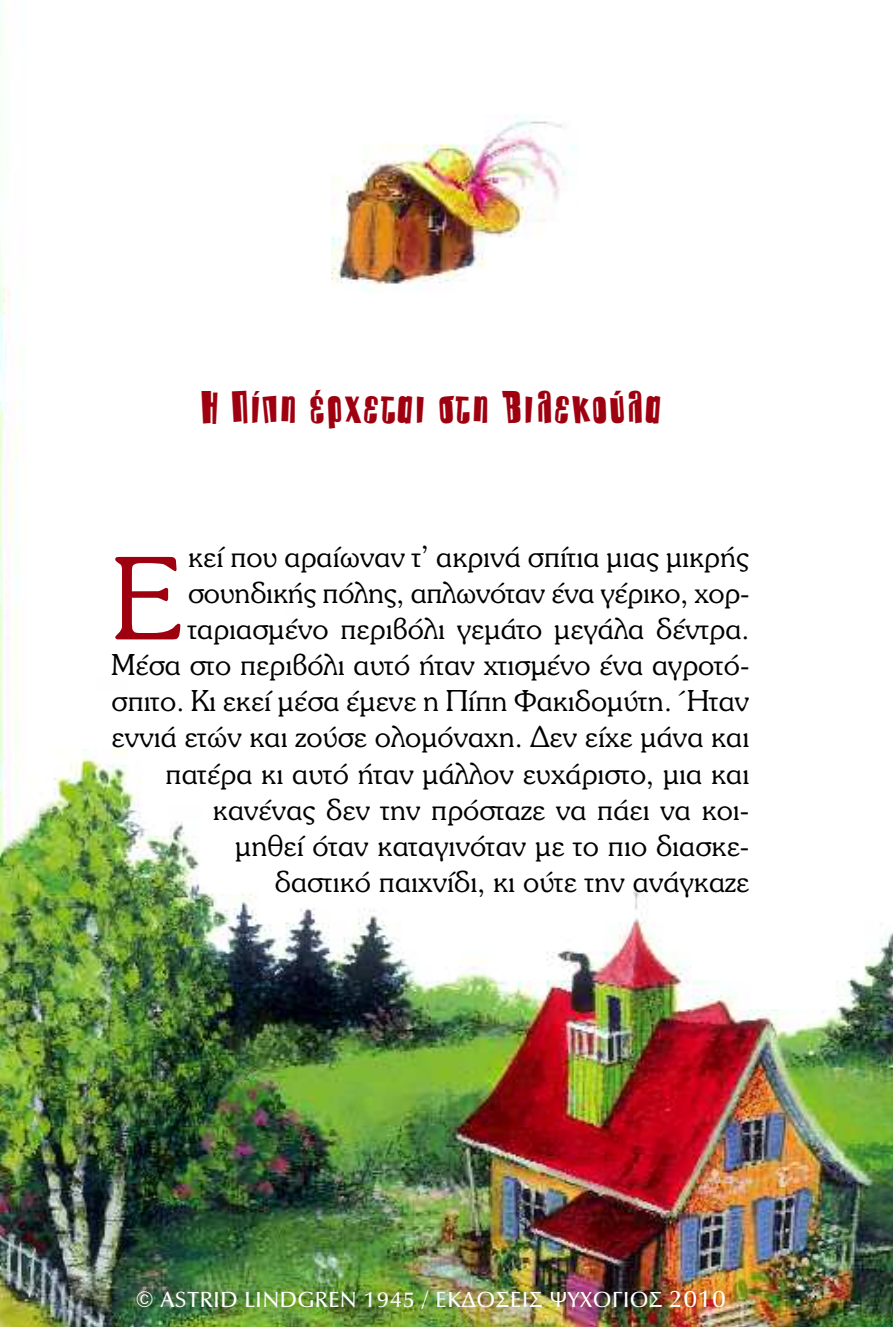
<style>
.page{position:relative;width:893px;height:1327px;background:#fff}
.page>*{position:absolute;margin:0;border:0;box-sizing:border-box;transform-origin:0 0}
.t1{font:300 123.75px "UB Souvenir";color:#9f0010}
.t2{font:42.75px "PF Offbeat Funky";letter-spacing:.035em;color:#9f0010;scale:1.1 1}
.t3{font:300 31.5px/36px "UB Souvenir";color:#000;text-align:right}
.t4{font:22.5px "UB Optima";letter-spacing:.04em;color:#fff}
.s1{font-size:24.75px}
</style>
<div class="page">
<img style="left:0;top:256px;width:893px;height:1071px">
<div style="left:112px;top:102px;width:637px;height:247px;background:#fff"></div>
<img style="left:331px;top:116px;width:245px;height:174px">
<h2 class="t2" style="left:200px;top:385px;width:421px">Η Πίπη έρχεται στη Βιλεκούλα</h2>
<p class="t3" style="left:112px;top:539px;width:639px">κεί που αραίωναν τ’ ακρινά σπίτια µιας µικρής σουηδικής πόλης, απλωνόταν ένα γέρικο, χορ&shy;ταριασµένο περιβόλι γεµάτο µεγάλα δέντρα.<br>Μέσα στο περιβόλι αυτό ήταν χτισµένο ένα αγροτό&shy;σπιτο. Κι εκεί µέσα έµενε η Πίπη Φακιδοµύτη. Ήταν εννιά ετών και ζούσε ολοµόναχη. ∆εν είχε µάνα και πατέρα κι αυτό ήταν µάλλον ευχάριστο, µια και κανένας δεν την πρόσταζε να πάει να κοι-<br>µηθεί όταν καταγινόταν µε το πιο διασκε-<br>δαστικό παιχνίδι, κι ούτε την ανάγκαζε</p>
<h1 class="t1" style="left:112px;top:534px;width:72px">Ε</h1>
<p class="t4" style="left:135px;top:1288px;width:592px">© ASTRID LINDGREN 1945 / ΕΚΔΟΣΕΙΣ ΨΥΧΟΓΙΟΣ <span class="s1">2010</span></p>
</div>
